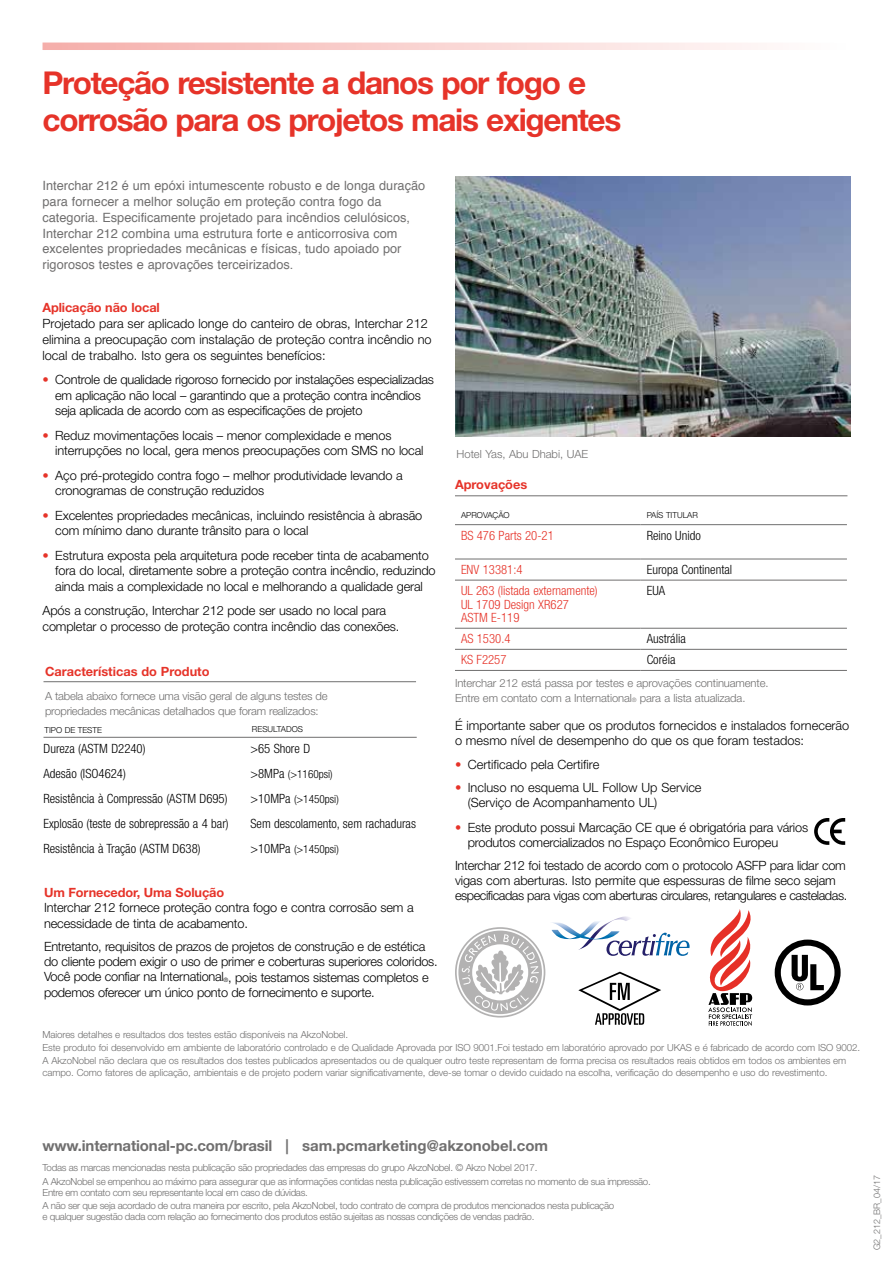
<style>
.page{position:relative;width:893px;height:1263px;background:#fff}
.page>*{position:absolute;margin:0;border:0;box-sizing:border-box;transform-origin:0 0}
.t1{font:700 31.5px/37.8px "Helvetica Neue LT Pro";letter-spacing:-.04em;color:#e63329}
.t2{font:700 15px "Helvetica Neue LT Pro";color:#706f6f}
.t3{font:300 12.75px/15.8px "Helvetica Neue LT Pro";letter-spacing:-.01em;color:#000}
.t4{font:12.75px/15.8px "Helvetica";color:#706f6f}
.t5{font:300 condensed 12.75px "Helvetica Neue LT Pro";color:#000}
.t6{font:300 condensed 12.75px/13.5px "Helvetica Neue LT Pro";color:#e63329}
.t7{font:700 12.75px "Helvetica Neue LT Pro";letter-spacing:-.01em;color:#e63329}
.t8{font:300 11.25px/15px "Helvetica Neue LT Pro";letter-spacing:-.01em;color:#706f6f}
.t9{font:300 condensed 11.25px "Helvetica Neue LT Pro";color:#000}
.t10{font:300 9.75px/12.8px "Helvetica Neue LT Pro";letter-spacing:-.02em;color:#706f6f}
.t11{font:300 9px "Helvetica Neue LT Pro";color:#706f6f}
.t12{font:300 8.25px "Helvetica Neue LT Pro";color:#000}
.s1{color:#e63329}
.s2{font-size:12.75px}
.s3{font-size:6px}
</style>
<div class="page">
<hr style="left:43px;top:681px;width:373px;height:1px;background:#706f6f">
<hr style="left:43px;top:737px;width:374px;height:1px;background:#706f6f">
<svg style="left:43px;top:43px;width:715px;height:7px;background:#f9d1cf"></svg>
<hr style="left:455px;top:524px;width:186px;height:1px;background:#706f6f">
<hr style="left:641px;top:524px;width:206px;height:1px;background:#706f6f">
<hr style="left:455px;top:559px;width:186px;height:1px;background:#706f6f">
<hr style="left:641px;top:559px;width:206px;height:1px;background:#706f6f">
<hr style="left:455px;top:580px;width:186px;height:1px;background:#706f6f">
<hr style="left:641px;top:580px;width:206px;height:1px;background:#706f6f">
<hr style="left:455px;top:628px;width:186px;height:1px;background:#706f6f">
<hr style="left:641px;top:628px;width:206px;height:1px;background:#706f6f">
<hr style="left:455px;top:649px;width:186px;height:1px;background:#706f6f">
<hr style="left:455px;top:670px;width:186px;height:1px;background:#706f6f">
<hr style="left:641px;top:649px;width:206px;height:1px;background:#706f6f">
<hr style="left:641px;top:670px;width:206px;height:1px;background:#706f6f">
<hr style="left:455px;top:495px;width:392px;height:1px;background:#706f6f">
<img style="left:455px;top:177px;width:395px;height:259px">
<svg style="left:455px;top:916px;width:234px;height:109px"></svg>
<svg style="left:708px;top:909px;width:44px;height:117px"></svg>
<svg style="left:775px;top:939px;width:66px;height:66px"></svg>
<svg style="left:814px;top:818px;width:31px;height:27px"></svg>
<h1 class="t1" style="left:43px;top:63px;width:580px">Proteção resistente a danos por fogo e corrosão para os projetos mais exigentes</h1>
<p class="t4" style="left:43px;top:178px;width:384px">Interchar 212 é um epóxi intumescente robusto e de longa duração para fornecer a melhor solução em proteção contra fogo da categoria. Especificamente projetado para incêndios celulósicos, Interchar 212 combina uma estrutura forte e anticorrosiva com excelentes propriedades mecânicas e físicas, tudo apoiado por rigorosos testes e aprovações terceirizados.</p>
<p class="t7" style="left:43px;top:300px;width:119px">Aplicação não local</p>
<p class="t3" style="left:43px;top:315px;width:391px">Projetado para ser aplicado longe do canteiro de obras, Interchar 212 elimina a preocupação com instalação de proteção contra incêndio no local de trabalho. Isto gera os seguintes benefícios:</p>
<p class="t3" style="left:55px;top:371px;width:380px;text-indent:-13px"><span class="s1">•</span> Controle de qualidade rigoroso fornecido por instalações especializadas em aplicação não local – garantindo que a proteção contra incêndios seja aplicada de acordo com as especificações de projeto</p>
<p class="t3" style="left:55px;top:427px;width:370px;text-indent:-13px"><span class="s1">•</span> Reduz movimentações locais – menor complexidade e menos interrupções no local, gera menos preocupações com SMS no local</p>
<p class="t3" style="left:55px;top:467px;width:349px;text-indent:-13px"><span class="s1">•</span> Aço pré-protegido contra fogo – melhor produtividade levando a cronogramas de construção reduzidos</p>
<p class="t3" style="left:55px;top:507px;width:369px;text-indent:-13px"><span class="s1">•</span> Excelentes propriedades mecânicas, incluindo resistência à abrasão com mínimo dano durante trânsito para o local</p>
<p class="t3" style="left:55px;top:547px;width:382px;text-indent:-13px"><span class="s1">•</span> Estrutura exposta pela arquitetura pode receber tinta de acabamento fora do local, diretamente sobre a proteção contra incêndio, reduzindo ainda mais a complexidade no local e melhorando a qualidade geral</p>
<p class="t3" style="left:43px;top:603px;width:358px">Após a construção, Interchar 212 pode ser usado no local para completar o processo de proteção contra incêndio das conexões.</p>
<p class="t7" style="left:45px;top:663px;width:166px">Características do Produto</p>
<p class="t8" style="left:45px;top:688px;width:284px">A tabela abaixo fornece uma visão geral de alguns testes de propriedades mecânicas detalhados que foram realizados:</p>
<p class="t12" style="left:44px;top:725px;width:59px">TIPO DE TESTE</p>
<p class="t12" style="left:252px;top:724px;width:53px">RESULTADOS</p>
<p class="t5" style="left:44px;top:741px;width:104px">Dureza (ASTM D2240)</p>
<p class="t5" style="left:250px;top:741px;width:61px">&gt;65 Shore D</p>
<p class="t5" style="left:44px;top:766px;width:84px">Adesão (ISO4624)</p>
<p class="t9" style="left:250px;top:768px;width:84px"><span class="s2">&gt;8MPa</span> (&gt;1160psi)</p>
<p class="t5" style="left:44px;top:791px;width:186px">Resistência à Compressão (ASTM D695)</p>
<p class="t9" style="left:250px;top:793px;width:90px"><span class="s2">&gt;10MPa</span> (&gt;1450psi)</p>
<p class="t5" style="left:44px;top:816px;width:187px">Explosão (teste de sobrepressão a 4 bar)</p>
<p class="t5" style="left:250px;top:816px;width:167px">Sem descolamento, sem rachaduras</p>
<p class="t5" style="left:44px;top:841px;width:159px">Resistência à Tração (ASTM D638)</p>
<p class="t9" style="left:250px;top:843px;width:90px"><span class="s2">&gt;10MPa</span> (&gt;1450psi)</p>
<p class="t7" style="left:44px;top:884px;width:182px">Um Fornecedor, Uma Solução</p>
<p class="t3" style="left:44px;top:899px;width:371px">Interchar 212 fornece proteção contra fogo e contra corrosão sem a necessidade de tinta de acabamento.</p>
<p class="t3" style="left:44px;top:939px;width:395px;line-height:15px">Entretanto, requisitos de prazos de projetos de construção e de estética do cliente podem exigir o uso de primer e coberturas superiores coloridos.<br>Você pode confiar na International<span class="s3">®</span>, pois testamos sistemas completos e podemos oferecer um único ponto de fornecimento e suporte.</p>
<p class="t8" style="left:456px;top:446px;width:133px">Hotel Yas, Abu Dhabi, UAE</p>
<p class="t7" style="left:455px;top:476px;width:74px">Aprovações</p>
<p class="t12" style="left:461px;top:510px;width:50px">APROVAÇÃO</p>
<p class="t12" style="left:647px;top:510px;width:53px">PAÍS TITULAR</p>
<p class="t6" style="left:461px;top:528px;width:94px">BS 476 Parts 20-21</p>
<p class="t5" style="left:647px;top:528px;width:56px">Reino Unido</p>
<p class="t6" style="left:461px;top:563px;width:63px">ENV 13381:4</p>
<p class="t5" style="left:647px;top:562px;width:87px">Europa Continental</p>
<p class="t6" style="left:461px;top:584px;width:138px">UL 263 (listada externamente)<br>UL 1709 Design XR627<br>ASTM E-119</p>
<p class="t5" style="left:647px;top:583px;width:20px">EUA</p>
<p class="t6" style="left:461px;top:632px;width:51px">AS 1530.4</p>
<p class="t5" style="left:647px;top:631px;width:41px">Austrália</p>
<p class="t6" style="left:461px;top:653px;width:47px">KS F2257</p>
<p class="t5" style="left:647px;top:653px;width:30px">Coréia</p>
<p class="t8" style="left:455px;top:675px;width:315px">Interchar 212 está passa por testes e aprovações continuamente.<br>Entre em contato com a International<span class="s3">®</span> para a lista atualizada.</p>
<p class="t3" style="left:455px;top:718px;width:396px;line-height:15px">É importante saber que os produtos fornecidos e instalados fornecerão o mesmo nível de desempenho do que os que foram testados:</p>
<p class="t3" style="left:455px;top:756px;width:146px"><span class="s1">•</span> Certificado pela Certifire</p>
<p class="t3" style="left:468px;top:780px;width:235px;line-height:15px;text-indent:-13px"><span class="s1">•</span> Incluso no esquema UL Follow Up Service (Serviço de Acompanhamento UL)</p>
<p class="t3" style="left:468px;top:819px;width:342px;line-height:15px;text-indent:-13px"><span class="s1">•</span> Este produto possui Marcação CE que é obrigatória para vários produtos comercializados no Espaço Econômico Europeu</p>
<p class="t3" style="left:455px;top:858px;width:394px;line-height:15px">Interchar 212 foi testado de acordo com o protocolo ASFP para lidar com vigas com aberturas. Isto permite que espessuras de filme seco sejam especificadas para vigas com aberturas circulares, retangulares e casteladas.</p>
<p class="t10" style="left:43px;top:1028px;width:819px">Maiores detalhes e resultados dos testes estão disponíveis na AkzoNobel.<br>Este produto foi desenvolvido em ambiente de laboratório controlado e de Qualidade Aprovada por ISO 9001.Foi testado em laboratório aprovado por UKAS e é fabricado de acordo com ISO 9002.<br>A AkzoNobel não declara que os resultados dos testes publicados apresentados ou de qualquer outro teste representam de forma precisa os resultados reais obtidos em todos os ambientes em campo. Como fatores de aplicação, ambientais e de projeto podem variar significativamente, deve-se tomar o devido cuidado na escolha, verificação do desempenho e uso do revestimento.</p>
<p class="t2" style="left:43px;top:1136px;width:507px">www.international-pc.com/brasil | sam.pcmarketing@akzonobel.com</p>
<p class="t10" style="left:43px;top:1161px;width:610px;line-height:13.4px">Todas as marcas mencionadas nesta publicação são propriedades das empresas do grupo AkzoNobel. © Akzo Nobel 2017.<br>A AkzoNobel se empenhou ao máximo para assegurar que as informações contidas nesta publicação estivessem corretas no momento de sua impressão.</p>
<p class="t10" style="left:43px;top:1185px;width:573px;line-height:13.4px">Entre em contato com seu representante local em caso de dúvidas.<br>A não ser que seja acordado de outra maneira por escrito, pela AkzoNobel, todo contrato de compra de produtos mencionados nesta publicação</p>
<p class="t10" style="left:43px;top:1210px;width:493px">e qualquer sugestão dada com relação ao fornecimento dos produtos estão sujeitas as nossas condições de vendas padrão.</p>
<p class="t11" style="left:871px;top:1250px;width:77px;rotate:-90deg">G2_212_BR_04/17</p>
</div>
